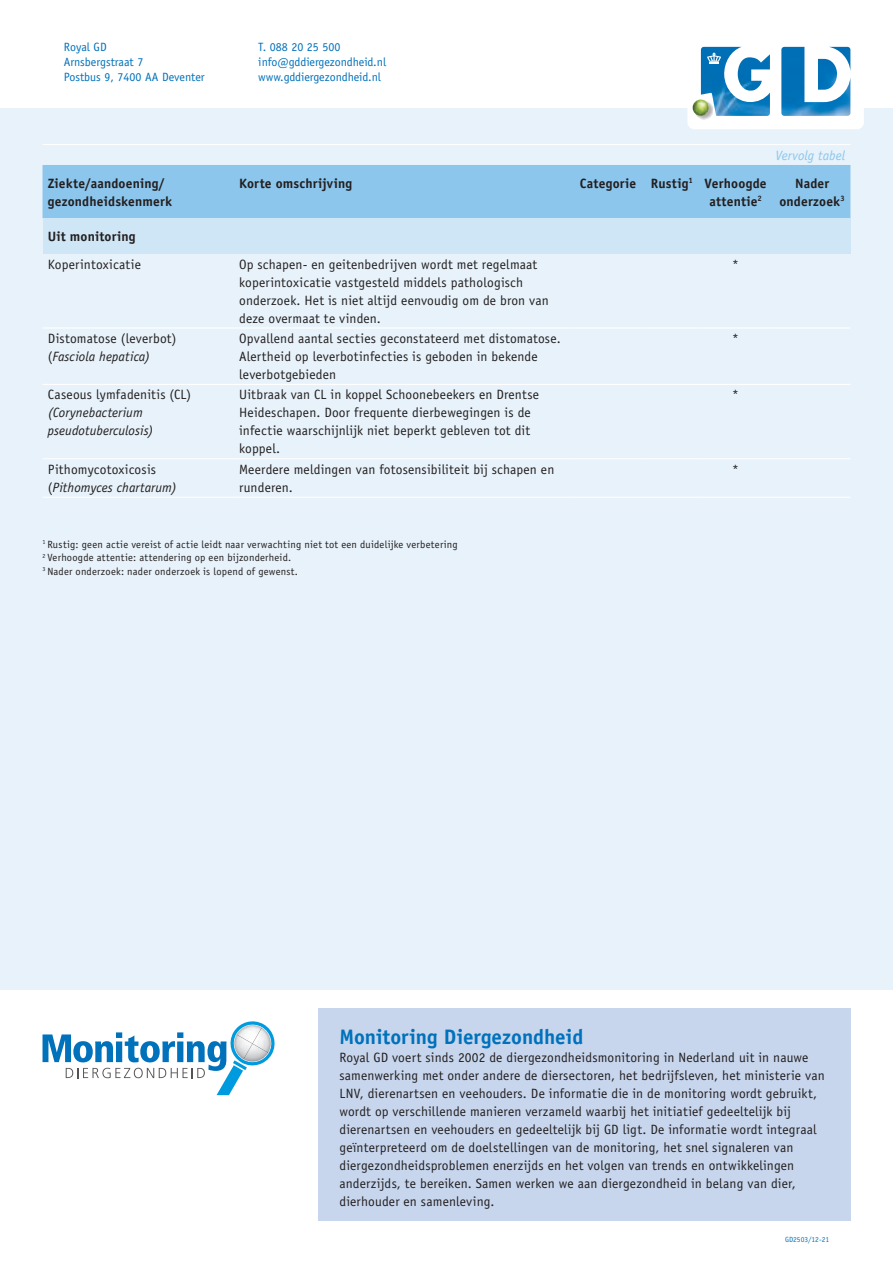
<style>
.page{position:relative;width:893px;height:1263px;background:#fff}
.page>*{position:absolute;margin:0;border:0;box-sizing:border-box;transform-origin:0 0}
.t1{font:700 21px "Officina Sans Std";color:#0071bb}
.tabel_body{font:13.5px/18px "Officina Sans Std";letter-spacing:.01em;color:#231f20}
.tabel_body-2{font:700 13.5px/18px "Officina Sans Std";letter-spacing:.015em;color:#231f20;text-align:center}
.tabel_body-3{font:italic 13.5px/18px "Officina Sans Std";letter-spacing:.005em;color:#231f20}
.tabel_body-4{font:italic 13.5px "Officina Sans Std";letter-spacing:.005em;color:#8cc6ec}
.t2{font:12px/15px "Officina Sans Std";color:#0071bb}
.body{font:10.5px "Officina Sans Std";letter-spacing:.02em;color:#231f20}
.t3{font:7.5px "Officina Sans Std";color:#0071bb}
.s1{font-style:normal}
</style>
<div class="page">
<div style="left:0;top:108px;width:893px;height:1112px;background:#e7f2fa"></div>
<div style="left:0;top:990px;width:893px;height:270px;background:#fff"></div>
<div style="left:318px;top:1008px;width:532px;height:212px;background:#c7d6ed"></div>
<svg style="left:43px;top:1021px;width:232px;height:74px"></svg>
<div style="left:687px;top:33px;width:177px;height:96px;background:#fff;border-radius:7px"></div>
<img style="left:701px;top:47px;width:149px;height:69px">
<img style="left:695px;top:101px;width:18px;height:19px">
<img style="left:693px;top:99px;width:16px;height:17px;border-radius:8px">
<svg style="left:707px;top:53px;width:14px;height:11px"></svg>
<div style="left:43px;top:165px;width:807px;height:53px;background:#8cc6ec"></div>
<div style="left:43px;top:218px;width:807px;height:36px;background:#cfe6f6"></div>
<hr style="left:43px;top:327px;width:191px;height:2px;background:#fff">
<hr style="left:234px;top:327px;width:336px;height:2px;background:#fff">
<hr style="left:570px;top:327px;width:76px;height:2px;background:#fff">
<hr style="left:646px;top:327px;width:51px;height:2px;background:#fff">
<hr style="left:697px;top:327px;width:77px;height:2px;background:#fff">
<hr style="left:774px;top:327px;width:76px;height:2px;background:#fff">
<hr style="left:43px;top:384px;width:191px;height:1px;background:#fff">
<hr style="left:234px;top:384px;width:336px;height:1px;background:#fff">
<hr style="left:570px;top:384px;width:76px;height:1px;background:#fff">
<hr style="left:646px;top:384px;width:51px;height:1px;background:#fff">
<hr style="left:697px;top:384px;width:77px;height:1px;background:#fff">
<hr style="left:774px;top:384px;width:76px;height:1px;background:#fff">
<hr style="left:43px;top:458px;width:191px;height:1px;background:#fff">
<hr style="left:234px;top:458px;width:336px;height:1px;background:#fff">
<hr style="left:570px;top:458px;width:76px;height:1px;background:#fff">
<hr style="left:646px;top:458px;width:51px;height:1px;background:#fff">
<hr style="left:697px;top:458px;width:77px;height:1px;background:#fff">
<hr style="left:774px;top:458px;width:76px;height:1px;background:#fff">
<hr style="left:43px;top:497px;width:191px;height:1px;background:#fff">
<hr style="left:234px;top:497px;width:336px;height:1px;background:#fff">
<hr style="left:570px;top:497px;width:76px;height:1px;background:#fff">
<hr style="left:646px;top:497px;width:51px;height:1px;background:#fff">
<hr style="left:697px;top:497px;width:77px;height:1px;background:#fff">
<hr style="left:774px;top:497px;width:76px;height:1px;background:#fff">
<hr style="left:43px;top:144px;width:191px;height:1px;background:#fff">
<hr style="left:234px;top:144px;width:336px;height:1px;background:#fff">
<hr style="left:570px;top:144px;width:76px;height:1px;background:#fff">
<hr style="left:646px;top:144px;width:51px;height:1px;background:#fff">
<hr style="left:697px;top:144px;width:77px;height:1px;background:#fff">
<hr style="left:774px;top:144px;width:76px;height:1px;background:#fff">
<p class="t2" style="left:64px;top:40px;width:142px">Royal GD<br>Arnsbergstraat 7<br>Postbus 9, 7400 AA Deventer</p>
<p class="t2" style="left:258px;top:40px;width:129px">T. 088 20 25 500 info@gddiergezondheid.nl www.gddiergezondheid.nl</p>
<p class="tabel_body-4" style="left:775px;top:147px;width:71px">Vervolg tabel</p>
<p class="tabel_body-2" style="left:48px;top:174px;width:126px;text-align:left">Ziekte/aandoening/ gezondheidskenmerk</p>
<p class="tabel_body-2" style="left:239px;top:174px;width:115px">Korte omschrijving</p>
<p class="tabel_body-2" style="left:580px;top:174px;width:58px">Categorie</p>
<p class="tabel_body-2" style="left:651px;top:174px;width:44px">Rustig<sup>1</sup></p>
<p class="tabel_body-2" style="left:705px;top:174px;width:63px">Verhoogde attentie<sup>2</sup></p>
<p class="tabel_body-2" style="left:779px;top:174px;width:67px">Nader onderzoek<sup>3</sup></p>
<p class="tabel_body-2" style="left:48px;top:227px;width:89px">Uit monitoring</p>
<p class="tabel_body" style="left:48px;top:255px;width:95px">Koperintoxicatie</p>
<p class="tabel_body" style="left:239px;top:255px;width:311px">Op schapen- en geitenbedrijven wordt met regelmaat koperintoxicatie vastgesteld middels pathologisch onderzoek. Het is niet altijd eenvoudig om de bron van deze overmaat te vinden.</p>
<p class="tabel_body" style="left:732px;top:255px;width:8px">*</p>
<p class="tabel_body" style="left:48px;top:329px;width:130px">Distomatose (leverbot)</p>
<p class="tabel_body-3" style="left:48px;top:348px;width:104px"><span class="s1">(</span>Fasciola hepatica)</p>
<p class="tabel_body" style="left:239px;top:329px;width:323px">Opvallend aantal secties geconstateerd met distomatose.<br>Alertheid op leverbotinfecties is geboden in bekende leverbotgebieden</p>
<p class="tabel_body" style="left:732px;top:329px;width:8px">*</p>
<p class="tabel_body" style="left:48px;top:386px;width:145px">Caseous lymfadenitis (CL)</p>
<p class="tabel_body-3" style="left:48px;top:404px;width:107px">(Corynebacterium pseudotuberculosis)</p>
<p class="tabel_body" style="left:48px;top:460px;width:110px">Pithomycotoxicosis</p>
<p class="tabel_body-3" style="left:48px;top:478px;width:131px"><span class="s1">(</span>Pithomyces chartarum)</p>
<p class="tabel_body" style="left:239px;top:386px;width:302px">Uitbraak van CL in koppel Schoonebeekers en Drentse Heideschapen. Door frequente dierbewegingen is de infectie waarschijnlijk niet beperkt gebleven tot dit koppel.</p>
<p class="tabel_body" style="left:732px;top:386px;width:8px">*</p>
<p class="tabel_body" style="left:239px;top:460px;width:317px">Meerdere meldingen van fotosensibiliteit bij schapen en runderen.</p>
<p class="tabel_body" style="left:732px;top:460px;width:8px">*</p>
<p class="body" style="left:43px;top:538px;width:417px"><sup>1</sup> Rustig: geen actie vereist of actie leidt naar verwachting niet tot een duidelijke verbetering</p>
<p class="body" style="left:43px;top:551px;width:250px"><sup>2</sup> Verhoogde attentie: attendering op een bijzonderheid.</p>
<p class="body" style="left:43px;top:565px;width:257px"><sup>3</sup> Nader onderzoek: nader onderzoek is lopend of gewenst.</p>
<h1 class="t1" style="left:339px;top:1024px;width:245px">Monitoring Diergezondheid</h1>
<p class="tabel_body" style="left:339px;top:1048px;width:487px">Royal GD voert sinds 2002 de diergezondheidsmonitoring in Nederland uit in nauwe samenwerking met onder andere de diersectoren, het bedrijfsleven, het ministerie van LNV, dierenartsen en veehouders. De informatie die in de monitoring wordt gebruikt, wordt op verschillende manieren verzameld waarbij het initiatief gedeeltelijk bij dierenartsen en veehouders en gedeeltelijk bij GD ligt. De informatie wordt integraal geïnterpreteerd om de doelstellingen van de monitoring, het snel signaleren van diergezondheidsproblemen enerzijds en het volgen van trends en ontwikkelingen anderzijds, te bereiken. Samen werken we aan diergezondheid in belang van dier, dierhouder en samenleving.</p>
<p class="t3" style="left:785px;top:1235px;width:46px">GD2503/12-21</p>
</div>
